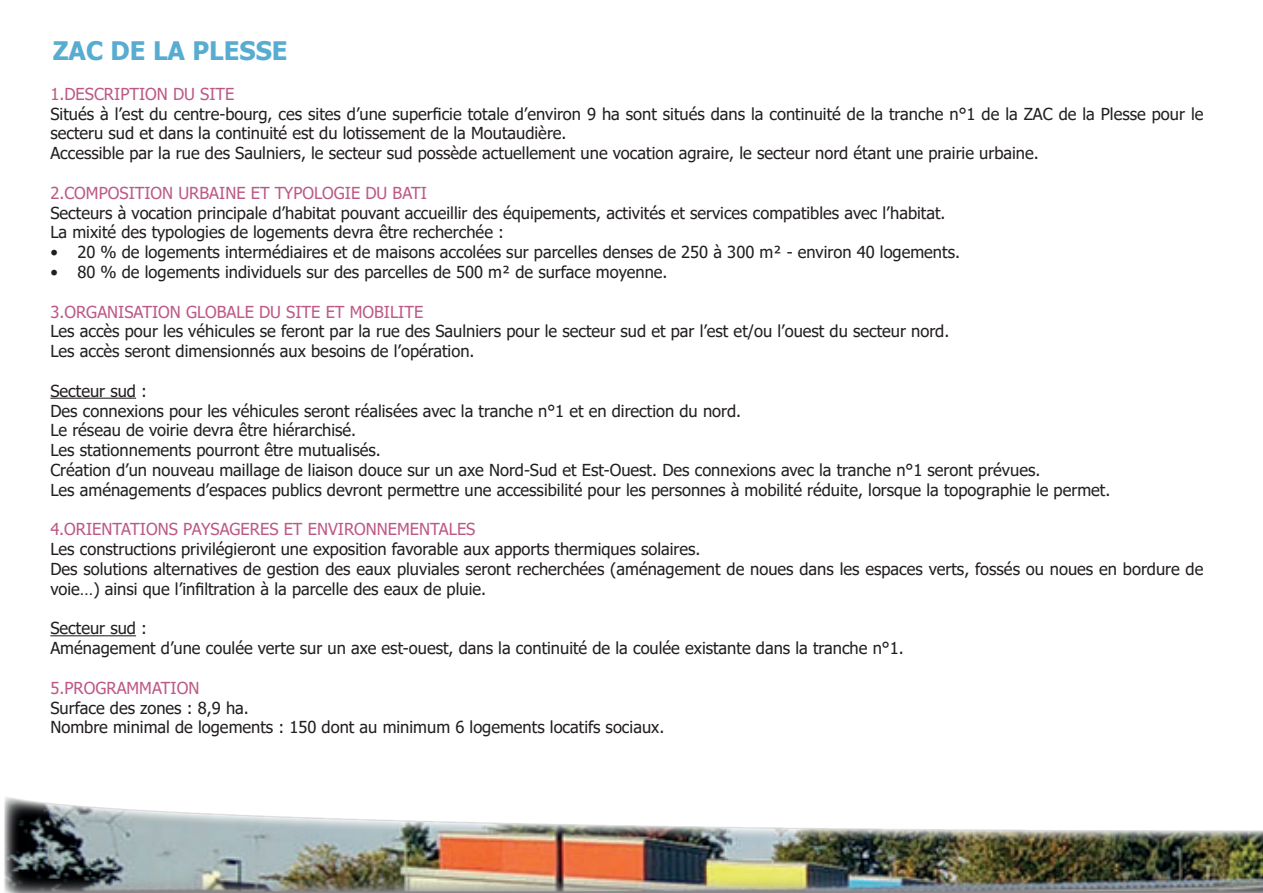
<style>
.page{position:relative;width:1263px;height:893px;background:#fff}
.page>*{position:absolute;margin:0;border:0;box-sizing:border-box;transform-origin:0 0}
.t1{font:700 25.5px "Tahoma";color:#58acd0}
.t2{font:16.5px/19.8px "Tahoma";color:#231f20}
.t3{font:16.5px "Tahoma";color:#bd5986}
</style>
<div class="page">
<img style="left:4px;top:797px;width:1259px;height:96px">
<hr style="left:50px;top:398px;width:86px;height:1px;background:#231f20">
<hr style="left:50px;top:635px;width:86px;height:1px;background:#231f20">
<h1 class="t1" style="left:53px;top:33px;width:236px">ZAC DE LA PLESSE</h1>
<p class="t3" style="left:50px;top:83px;width:186px">1.DESCRIPTION DU SITE</p>
<p class="t2" style="left:50px;top:105px;width:1154px">Situés à l’est du centre-bourg, ces sites d’une superficie totale d’environ 9 ha sont situés dans la continuité de la tranche n°1 de la ZAC de la Plesse pour le secteru sud et dans la continuité est du lotissement de la Moutaudière.<br>Accessible par la rue des Saulniers, le secteur sud possède actuellement une vocation agraire, le secteur nord étant une prairie urbaine.</p>
<p class="t3" style="left:50px;top:182px;width:378px">2.COMPOSITION URBAINE ET TYPOLOGIE DU BATI</p>
<p class="t2" style="left:50px;top:204px;width:897px">Secteurs à vocation principale d’habitat pouvant accueillir des équipements, activités et services compatibles avec l’habitat.<br>La mixité des typologies de logements devra être recherchée :</p>
<p class="t2" style="left:50px;top:243px;width:911px">• 20 % de logements intermédiaires et de maisons accolées sur parcelles denses de 250 à 300 m² - environ 40 logements.</p>
<p class="t2" style="left:50px;top:263px;width:619px">• 80 % de logements individuels sur des parcelles de 500 m² de surface moyenne.</p>
<p class="t3" style="left:50px;top:301px;width:374px">3.ORGANISATION GLOBALE DU SITE ET MOBILITE</p>
<p class="t2" style="left:50px;top:322px;width:900px">Les accès pour les véhicules se feront par la rue des Saulniers pour le secteur sud et par l’est et/ou l’ouest du secteur nord.<br>Les accès seront dimensionnés aux besoins de l’opération.</p>
<p class="t2" style="left:50px;top:382px;width:1061px">Secteur sud :<br>Des connexions pour les véhicules seront réalisées avec la tranche n°1 et en direction du nord.<br>Le réseau de voirie devra être hiérarchisé.<br>Les stationnements pourront être mutualisés.<br>Création d’un nouveau maillage de liaison douce sur un axe Nord-Sud et Est-Ouest. Des connexions avec la tranche n°1 seront prévues.<br>Les aménagements d’espaces publics devront permettre une accessibilité pour les personnes à mobilité réduite, lorsque la topographie le permet.</p>
<p class="t3" style="left:50px;top:518px;width:427px">4.ORIENTATIONS PAYSAGERES ET ENVIRONNEMENTALES</p>
<p class="t2" style="left:50px;top:540px;width:1154px">Les constructions privilégieront une exposition favorable aux apports thermiques solaires.<br>Des solutions alternatives de gestion des eaux pluviales seront recherchées (aménagement de noues dans les espaces verts, fossés ou noues en bordure de voie…) ainsi que l’infiltration à la parcelle des eaux de pluie.</p>
<p class="t2" style="left:50px;top:619px;width:855px">Secteur sud :<br>Aménagement d’une coulée verte sur un axe est-ouest, dans la continuité de la coulée existante dans la tranche n°1.</p>
<p class="t3" style="left:50px;top:677px;width:151px">5.PROGRAMMATION</p>
<p class="t2" style="left:50px;top:699px;width:615px">Surface des zones : 8,9 ha.<br>Nombre minimal de logements : 150 dont au minimum 6 logements locatifs sociaux.</p>
</div>
